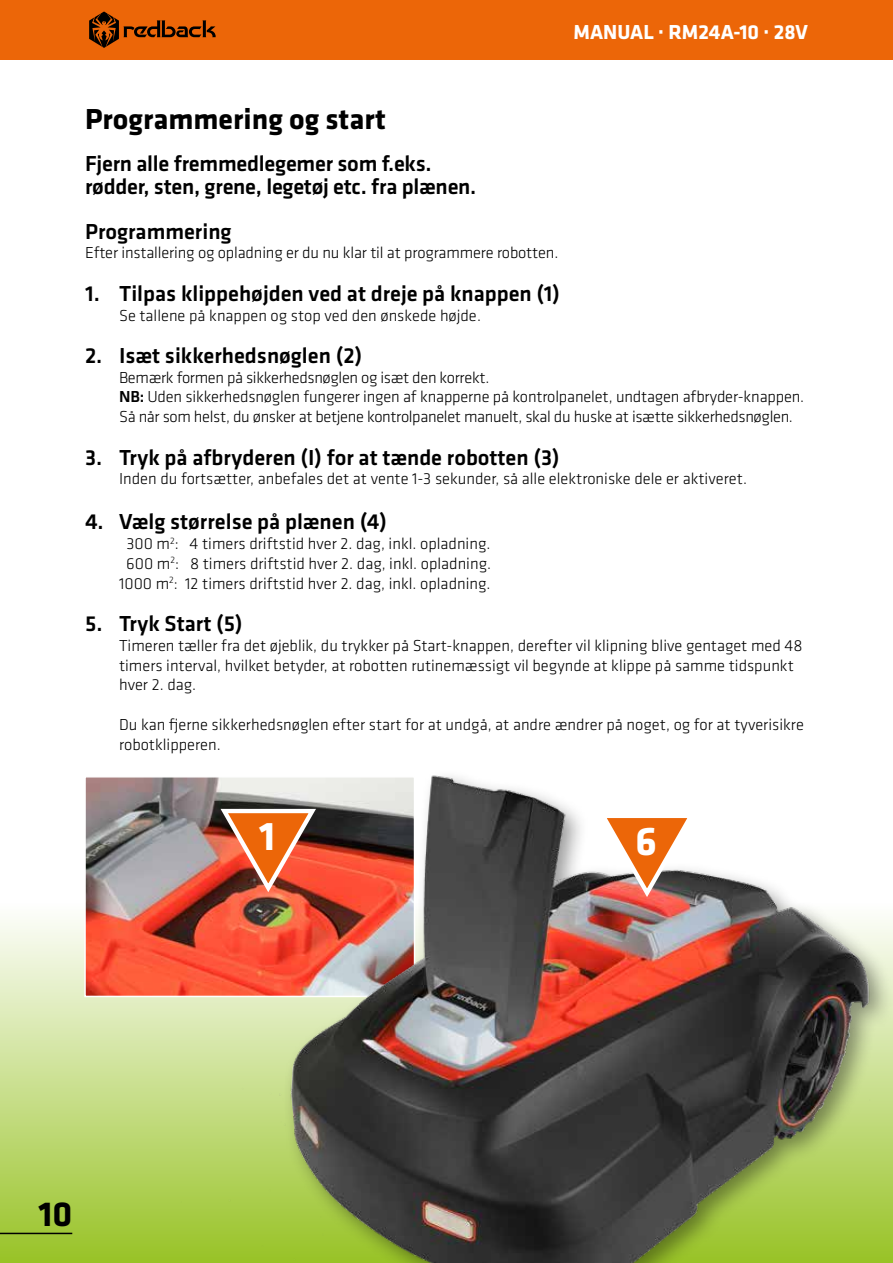
<style>
.page{position:relative;width:893px;height:1263px;background:#fff}
.page>*{position:absolute;margin:0;border:0;box-sizing:border-box;transform-origin:0 0}
.t1{font:700 41.55px "Klavika";color:#fff}
.t2{font:700 36px "Klavika";color:#000}
.t3{font:700 30px "Klavika";color:#000}
.t4{font:500 22.5px/22.5px "Klavika";color:#000}
.t5{font:700 21px "Klavika";color:#fff}
.t6{font:300 16.5px/19.8px "Klavika";color:#000}
.t7{font:300 16.5px/19.8px "Klavika";letter-spacing:-.02em;color:#000}
.s1{font-weight:500}
</style>
<div class="page">
<div style="left:0;top:904px;width:893px;height:359px;background:linear-gradient(to bottom,#fefaf9,#98c328)"></div>
<div style="left:0;top:0;width:893px;height:60px;background:#ec6608"></div>
<img style="left:87px;top:779px;width:85px;height:215px">
<img style="left:172px;top:775px;width:721px;height:488px">
<svg style="left:597px;top:810px;width:101px;height:91px"></svg>
<svg style="left:89px;top:11px;width:127px;height:37px"></svg>
<hr style="left:0;top:1233px;width:72px;height:1px;background:#000">
<p class="t5" style="left:573px;top:16px;width:236px">MANUAL · RM24A-10 · 28V</p>
<h3 class="t3" style="left:85px;top:97px;width:302px">Programmering og start</h3>
<h3 class="t4" style="left:85px;top:152px;width:390px">Fjern alle fremmedlegemer som f.eks. rødder, sten, grene, legetøj etc. fra plænen.</h3>
<h3 class="t4" style="left:85px;top:219px;width:148px">Programmering</h3>
<p class="t6" style="left:85px;top:243px;width:475px">Efter installering og opladning er du nu klar til at programmere robotten.</p>
<h3 class="t4" style="left:85px;top:281px;width:477px">1. Tilpas klippehøjden ved at dreje på knappen (1)</h3>
<p class="t6" style="left:119px;top:305px;width:363px">Se tallene på knappen og stop ved den ønskede højde.</p>
<h3 class="t4" style="left:85px;top:344px;width:279px">2. Isæt sikkerhedsnøglen (2)</h3>
<p class="t7" style="left:119px;top:367px;width:687px">Bemærk formen på sikkerhedsnøglen og isæt den korrekt.<br><span class="s1">NB:</span> Uden sikkerhedsnøglen fungerer ingen af knapperne på kontrolpanelet, undtagen afbryder-knappen.<br>Så når som helst, du ønsker at betjene kontrolpanelet manuelt, skal du huske at isætte sikkerhedsnøglen.</p>
<h3 class="t4" style="left:85px;top:445px;width:476px">3. Tryk på afbryderen (I) for at tænde robotten (3)</h3>
<p class="t6" style="left:119px;top:469px;width:630px">Inden du fortsætter, anbefales det at vente 1-3 sekunder, så alle elektroniske dele er aktiveret.</p>
<h3 class="t4" style="left:85px;top:510px;width:303px">4. Vælg størrelse på plænen (4)</h3>
<p class="t6" style="left:119px;top:534px;width:373px;text-align:center">300 m<sup>2</sup>: 4 timers driftstid hver 2. dag, inkl. opladning.<br>600 m<sup>2</sup>: 8 timers driftstid hver 2. dag, inkl. opladning.<br>1000 m<sup>2</sup>: 12 timers driftstid hver 2. dag, inkl. opladning.</p>
<h3 class="t4" style="left:85px;top:612px;width:159px">5. Tryk Start (5)</h3>
<p class="t6" style="left:119px;top:635px;width:685px">Timeren tæller fra det øjeblik, du trykker på Start-knappen, derefter vil klipning blive gentaget med 48 timers interval, hvilket betyder, at robotten rutinemæssigt vil begynde at klippe på samme tidspunkt hver 2. dag.</p>
<p class="t6" style="left:119px;top:714px;width:686px">Du kan fjerne sikkerhedsnøglen efter start for at undgå, at andre ændrer på noget, og for at tyverisikre robotklipperen.</p>
<h1 class="t1" style="left:259px;top:806px;width:18px">1</h1>
<h1 class="t1" style="left:635px;top:811px;width:23px">6</h1>
<h2 class="t2" style="left:38px;top:1188px;width:35px">10</h2>
</div>
